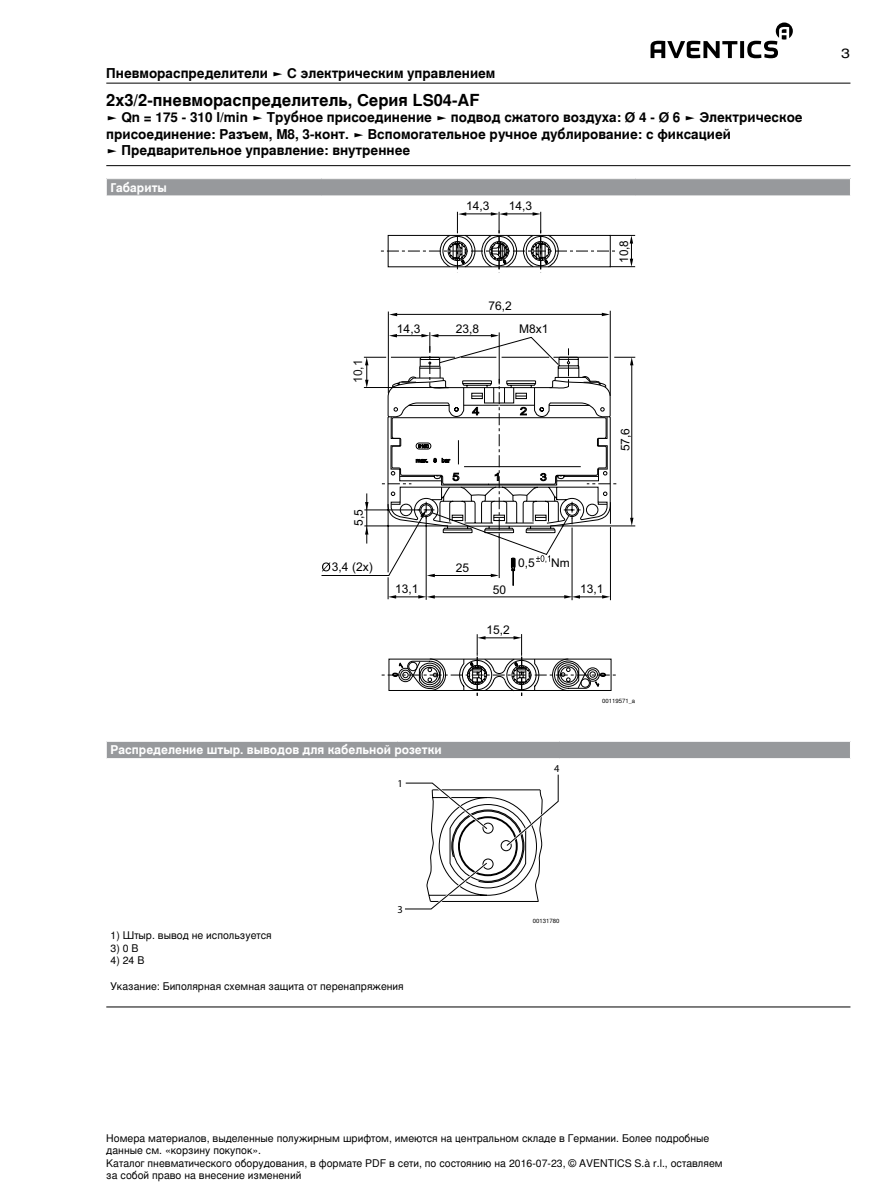
<style>
.page{position:relative;width:893px;height:1191px;background:#fff}
.page>*{position:absolute;margin:0;border:0;box-sizing:border-box;transform-origin:0 0}
.t1{font:700 16.5px "Nimbus Sans Global";color:#000}
.t2{font:700 13.5px/16.5px "Nimbus Sans Global";color:#000}
.t3{font:13.5px "Nimbus Sans Global";color:#000;scale:1.2 1}
.t4{font:12px "Arial";color:#000}
.t5{font:700 12px "Nimbus Sans Global";color:#fff}
.t6{font:12px "Arial";color:#141414}
.t7{font:10.5px/12.6px "Nimbus Sans Global";color:#000}
.t8{font:10.5px "Akzidenz Grotesk BQ";color:#000}
.t9{font:6px "Nimbus Sans Global";color:#000}
</style>
<div class="page">
<svg style="left:650px;top:23px;width:143px;height:35px"></svg>
<hr style="left:106px;top:83px;width:744px;height:1px;background:#000">
<hr style="left:106px;top:165px;width:744px;height:1px;background:#000">
<div style="left:106px;top:179px;width:744px;height:17px;background:#97999c"></div>
<svg style="left:106px;top:179px;width:1px;height:17px"></svg>
<svg style="left:363px;top:212px;width:272px;height:484px"></svg>
<div style="left:106px;top:741px;width:744px;height:17px;background:#97999c"></div>
<hr style="left:106px;top:741px;width:291px;height:1px;background:#fff">
<svg style="left:106px;top:741px;width:1px;height:17px"></svg>
<hr style="left:397px;top:741px;width:162px;height:1px;background:#fff">
<hr style="left:559px;top:741px;width:291px;height:1px;background:#fff">
<svg style="left:405px;top:774px;width:154px;height:136px"></svg>
<hr style="left:106px;top:1006px;width:744px;height:1px;background:#000">
<p class="t2" style="left:106px;top:65px;width:391px">Пневмораспределители ► С электрическим управлением</p>
<h1 class="t1" style="left:106px;top:87px;width:375px">2х3/2-пневмораспределитель, Cерия LS04-AF</h1>
<p class="t2" style="left:106px;top:109px;width:698px">► Qn = 175 - 310 l/min ► Трубное присоединение ► подвод сжатого воздуха: Ø 4 - Ø 6 ► Электрическое присоединение: Разъем, M8, 3-конт. ► Вспомогательное ручное дублирование: с фиксацией<br>► Предварительное управление: внутреннее</p>
<p class="t5" style="left:111px;top:178px;width:58px">Габариты</p>
<p class="t6" style="left:350px;top:383px;width:25px;rotate:-90deg">10,1</p>
<p class="t4" style="left:397px;top:320px;width:25px">14,3</p>
<p class="t4" style="left:466px;top:198px;width:25px">14,3</p>
<p class="t4" style="left:509px;top:198px;width:25px">14,3</p>
<p class="t4" style="left:489px;top:298px;width:25px">76,2</p>
<p class="t4" style="left:456px;top:320px;width:25px">23,8</p>
<p class="t4" style="left:519px;top:320px;width:31px">M8x1</p>
<p class="t4" style="left:616px;top:263px;width:24px;rotate:-90deg">10,8</p>
<p class="t4" style="left:618px;top:451px;width:25px;rotate:-90deg">57,6</p>
<p class="t4" style="left:351px;top:526px;width:18px;rotate:-90deg">5,5</p>
<p class="t4" style="left:518px;top:555px;width:18px">0,5</p>
<p class="t4" style="left:551px;top:555px;width:20px">Nm</p>
<p class="t4" style="left:332px;top:559px;width:42px">3,4 (2x)</p>
<p class="t4" style="left:456px;top:560px;width:15px">25</p>
<p class="t4" style="left:395px;top:581px;width:25px">13,1</p>
<p class="t4" style="left:493px;top:582px;width:15px">50</p>
<p class="t4" style="left:580px;top:581px;width:25px">13,1</p>
<p class="t4" style="left:487px;top:622px;width:25px">15,2</p>
<p class="t9" style="left:602px;top:696px;width:35px">00119571_a</p>
<p class="t5" style="left:111px;top:741px;width:333px">Распределение штыр. выводов для кабельной розетки</p>
<p class="t8" style="left:397px;top:777px;width:7px">1</p>
<p class="t8" style="left:554px;top:761px;width:7px">4</p>
<p class="t3" style="left:841px;top:43px;width:9px">3</p>
<p class="t8" style="left:397px;top:903px;width:7px">3</p>
<p class="t7" style="left:111px;top:928px;width:163px">1) Штыр. вывод не используется</p>
<p class="t7" style="left:111px;top:941px;width:30px">3) 0 В</p>
<p class="t7" style="left:111px;top:954px;width:35px">4) 24 В</p>
<p class="t7" style="left:111px;top:979px;width:295px">Указание: Биполярная схемная защита от перенапряжения</p>
<p class="t9" style="left:533px;top:916px;width:28px">00131780</p>
<p class="t7" style="left:106px;top:1131px;width:618px">Номера материалов, выделенные полужирным шрифтом, имеются на центральном складе в Германии. Более подробные данные см. «корзину покупок».<br>Каталог пневматического оборудования, в формате PDF в сети, по состоянию на 2016-07-23, © AVENTICS S.à r.l., оставляем за собой право на внесение изменений</p>
</div>
